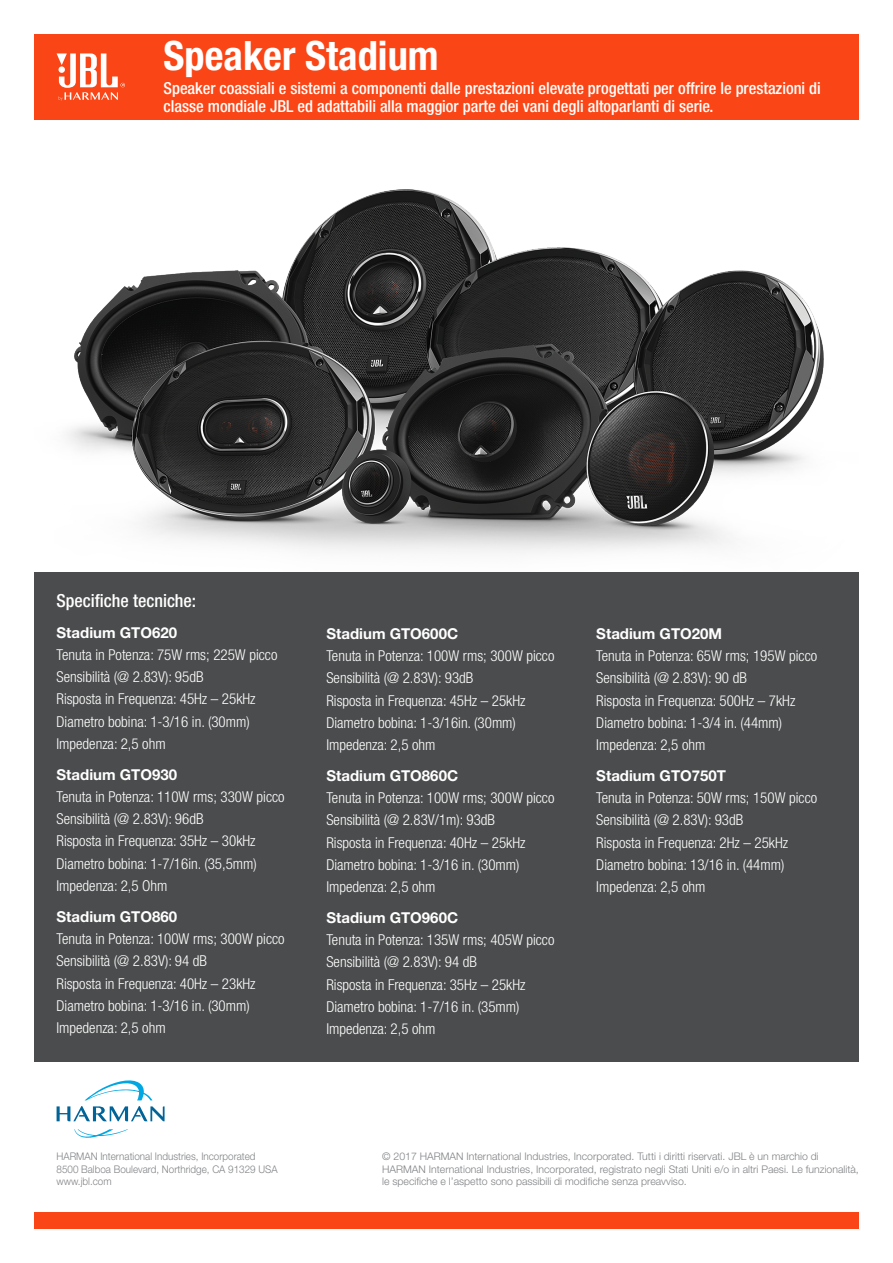
<style>
.page{position:relative;width:893px;height:1263px;background:#fff}
.page>*{position:absolute;margin:0;border:0;box-sizing:border-box;transform-origin:0 0}
.t1{font:700 condensed 40.5px "Helvetica Neue LT Pro";color:#fff}
.t2{font:500 condensed 18px "Helvetica Neue LT Pro";color:#fff}
.t3{font:500 condensed 16.5px/18px "Helvetica Neue LT Pro";color:#fff}
.t4{font:300 condensed 15px "Helvetica Neue LT Pro";color:#fff}
.t5{font:700 15px "Helvetica Neue LT Std";color:#fff}
.t6{font:300 10.5px/12.6px "Helvetica Neue LT Pro";color:#808285}
.t7{font:300 10.5px "Helvetica Neue LT Pro";color:#808285;scale:.94 1}
</style>
<div class="page">
<img style="left:34px;top:119px;width:825px;height:434px">
<div style="left:34px;top:34px;width:825px;height:85px;background:#fa4616"></div>
<div style="left:34px;top:1213px;width:825px;height:16px;background:#fa4616"></div>
<svg style="left:57px;top:53px;width:68px;height:48px"></svg>
<svg style="left:85px;top:1080px;width:67px;height:20px"></svg>
<svg style="left:74px;top:1129px;width:54px;height:9px"></svg>
<svg style="left:57px;top:1106px;width:108px;height:15px"></svg>
<div style="left:34px;top:571px;width:825px;height:490px;background:#4b4c4d"></div>
<p class="t1" style="left:163px;top:31px;width:277px">Speaker Stadium</p>
<p class="t3" style="left:163px;top:79px;width:659px">Speaker coassiali e sistemi a componenti dalle prestazioni elevate progettati per offrire le prestazioni di classe mondiale JBL ed adattabili alla maggior parte dei vani degli altoparlanti di serie.</p>
<p class="t2" style="left:57px;top:590px;width:141px">Specifiche tecniche:</p>
<p class="t5" style="left:57px;top:623px;width:122px">Stadium GTO620</p>
<p class="t4" style="left:57px;top:646px;width:222px">Tenuta in Potenza: 75W rms; 225W picco</p>
<p class="t4" style="left:57px;top:668px;width:148px">Sensibilità (@ 2.83V): 95dB</p>
<p class="t4" style="left:57px;top:690px;width:200px">Risposta in Frequenza: 45Hz – 25kHz</p>
<p class="t4" style="left:57px;top:713px;width:195px">Diametro bobina: 1-3/16 in. (30mm)</p>
<p class="t4" style="left:57px;top:735px;width:111px">Impedenza: 2,5 ohm</p>
<p class="t5" style="left:57px;top:765px;width:122px">Stadium GTO930</p>
<p class="t4" style="left:57px;top:788px;width:230px">Tenuta in Potenza: 110W rms; 330W picco</p>
<p class="t4" style="left:57px;top:810px;width:148px">Sensibilità (@ 2.83V): 96dB</p>
<p class="t4" style="left:57px;top:832px;width:200px">Risposta in Frequenza: 35Hz – 30kHz</p>
<p class="t4" style="left:57px;top:855px;width:202px">Diametro bobina: 1-7/16in. (35,5mm)</p>
<p class="t4" style="left:57px;top:877px;width:113px">Impedenza: 2,5 Ohm</p>
<p class="t5" style="left:57px;top:907px;width:122px">Stadium GTO860</p>
<p class="t4" style="left:57px;top:930px;width:230px">Tenuta in Potenza: 100W rms; 300W picco</p>
<p class="t4" style="left:57px;top:952px;width:152px">Sensibilità (@ 2.83V): 94 dB</p>
<p class="t4" style="left:57px;top:974px;width:200px">Risposta in Frequenza: 40Hz – 23kHz</p>
<p class="t4" style="left:57px;top:997px;width:195px">Diametro bobina: 1-3/16 in. (30mm)</p>
<p class="t4" style="left:57px;top:1019px;width:111px">Impedenza: 2,5 ohm</p>
<p class="t5" style="left:326px;top:624px;width:133px">Stadium GTO600C</p>
<p class="t4" style="left:326px;top:647px;width:230px">Tenuta in Potenza: 100W rms; 300W picco</p>
<p class="t4" style="left:326px;top:669px;width:148px">Sensibilità (@ 2.83V): 93dB</p>
<p class="t4" style="left:326px;top:692px;width:200px">Risposta in Frequenza: 45Hz – 25kHz</p>
<p class="t4" style="left:326px;top:714px;width:191px">Diametro bobina: 1-3/16in. (30mm)</p>
<p class="t4" style="left:326px;top:736px;width:111px">Impedenza: 2,5 ohm</p>
<p class="t5" style="left:326px;top:766px;width:133px">Stadium GTO860C</p>
<p class="t4" style="left:326px;top:789px;width:230px">Tenuta in Potenza: 100W rms; 300W picco</p>
<p class="t4" style="left:326px;top:811px;width:170px">Sensibilità (@ 2.83V/1m): 93dB</p>
<p class="t4" style="left:326px;top:834px;width:200px">Risposta in Frequenza: 40Hz – 25kHz</p>
<p class="t4" style="left:326px;top:856px;width:195px">Diametro bobina: 1-3/16 in. (30mm)</p>
<p class="t4" style="left:326px;top:878px;width:111px">Impedenza: 2,5 ohm</p>
<p class="t5" style="left:326px;top:908px;width:133px">Stadium GTO960C</p>
<p class="t4" style="left:326px;top:931px;width:230px">Tenuta in Potenza: 135W rms; 405W picco</p>
<p class="t4" style="left:326px;top:953px;width:152px">Sensibilità (@ 2.83V): 94 dB</p>
<p class="t4" style="left:326px;top:976px;width:200px">Risposta in Frequenza: 35Hz – 25kHz</p>
<p class="t4" style="left:326px;top:998px;width:195px">Diametro bobina: 1-7/16 in. (35mm)</p>
<p class="t4" style="left:326px;top:1020px;width:111px">Impedenza: 2,5 ohm</p>
<p class="t5" style="left:596px;top:624px;width:127px">Stadium GTO20M</p>
<p class="t4" style="left:596px;top:647px;width:222px">Tenuta in Potenza: 65W rms; 195W picco</p>
<p class="t4" style="left:596px;top:669px;width:152px">Sensibilità (@ 2.83V): 90 dB</p>
<p class="t4" style="left:596px;top:692px;width:200px">Risposta in Frequenza: 500Hz – 7kHz</p>
<p class="t4" style="left:596px;top:714px;width:187px">Diametro bobina: 1-3/4 in. (44mm)</p>
<p class="t4" style="left:596px;top:736px;width:111px">Impedenza: 2,5 ohm</p>
<p class="t5" style="left:596px;top:766px;width:131px">Stadium GTO750T</p>
<p class="t4" style="left:596px;top:789px;width:222px">Tenuta in Potenza: 50W rms; 150W picco</p>
<p class="t4" style="left:596px;top:811px;width:148px">Sensibilità (@ 2.83V): 93dB</p>
<p class="t4" style="left:596px;top:834px;width:193px">Risposta in Frequenza: 2Hz – 25kHz</p>
<p class="t4" style="left:596px;top:856px;width:190px">Diametro bobina: 13/16 in. (44mm)</p>
<p class="t4" style="left:596px;top:878px;width:111px">Impedenza: 2,5 ohm</p>
<p class="t7" style="left:57px;top:1150px;width:213px">HARMAN International Industries, Incorporated</p>
<p class="t7" style="left:57px;top:1162px;width:237px">8500 Balboa Boulevard, Northridge, CA 91329 USA</p>
<p class="t7" style="left:57px;top:1175px;width:60px">www.jbl.com</p>
<p class="t6" style="left:382px;top:1150px;width:478px">© 2017 HARMAN International Industries, Incorporated. Tutti i diritti riservati. JBL è un marchio di<br>HARMAN International Industries, Incorporated, registrato negli Stati Uniti e/o in altri Paesi. Le funzionalità, le specifiche e l’aspetto sono passibili di modifiche senza preavviso.</p>
</div>
